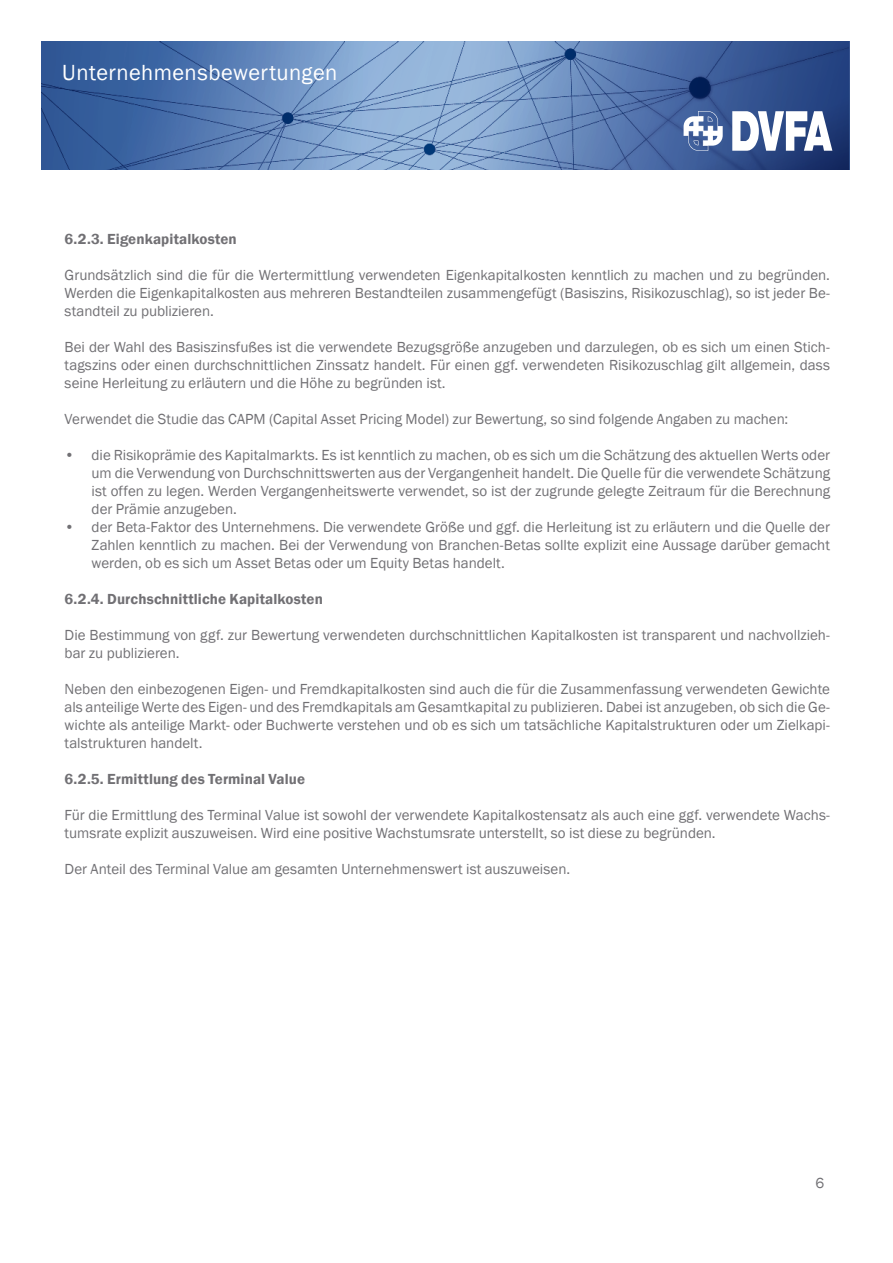
<style>
.page{position:relative;width:893px;height:1263px;background:#fff}
.page>*{position:absolute;margin:0;border:0;box-sizing:border-box;transform-origin:0 0}
.t1{font:22.5px "Franklin Gothic";letter-spacing:.02em;color:#fff}
.t2{font:15px/18px "Franklin Gothic";color:#717074;text-align:justify}
.t3{font:600 15px "Franklin Gothic";letter-spacing:.005em;color:#717074}
</style>
<div class="page">
<img style="left:41px;top:42px;width:808px;height:127px">
<svg style="left:732px;top:111px;width:100px;height:40px"></svg>
<svg style="left:684px;top:111px;width:39px;height:40px"></svg>
<h1 class="t1" style="left:62px;top:58px;width:277px">Unternehmensbewertungen</h1>
<p class="t3" style="left:65px;top:230px;width:174px">6.2.3. Eigenkapitalkosten</p>
<p class="t2" style="left:65px;top:267px;width:767px">Grundsätzlich sind die für die Wertermittlung verwendeten Eigenkapitalkosten kenntlich zu machen und zu begründen.<br>Werden die Eigenkapitalkosten aus mehreren Bestandteilen zusammengefügt (Basiszins, Risikozuschlag), so ist jeder Be&shy;standteil zu publizieren.</p>
<p class="t2" style="left:65px;top:339px;width:767px">Bei der Wahl des Basiszinsfußes ist die verwendete Bezugsgröße anzugeben und darzulegen, ob es sich um einen Stich&shy;tagszins oder einen durchschnittlichen Zinssatz handelt. Für einen ggf. verwendeten Risikozuschlag gilt allgemein, dass seine Herleitung zu erläutern und die Höhe zu begründen ist.</p>
<p class="t2" style="left:65px;top:411px;width:725px">Verwendet die Studie das CAPM (Capital Asset Pricing Model) zur Bewertung, so sind folgende Angaben zu machen:</p>
<p class="t2" style="left:92px;top:447px;width:740px;text-indent:-27px">• die Risikoprämie des Kapitalmarkts. Es ist kenntlich zu machen, ob es sich um die Schätzung des aktuellen Werts oder um die Verwendung von Durchschnittswerten aus der Vergangenheit handelt. Die Quelle für die verwendete Schätzung ist offen zu legen. Werden Vergangenheitswerte verwendet, so ist der zugrunde gelegte Zeitraum für die Berechnung der Prämie anzugeben.</p>
<p class="t2" style="left:92px;top:519px;width:740px;text-indent:-27px">• der Beta-Faktor des Unternehmens. Die verwendete Größe und ggf. die Herleitung ist zu erläutern und die Quelle der Zahlen kenntlich zu machen. Bei der Verwendung von Branchen-Betas sollte explizit eine Aussage darüber gemacht werden, ob es sich um Asset Betas oder um Equity Betas handelt.</p>
<p class="t3" style="left:65px;top:590px;width:260px">6.2.4. Durchschnittliche Kapitalkosten</p>
<p class="t2" style="left:65px;top:627px;width:767px">Die Bestimmung von ggf. zur Bewertung verwendeten durchschnittlichen Kapitalkosten ist transparent und nachvollzieh&shy;bar zu publizieren.</p>
<p class="t2" style="left:65px;top:681px;width:767px">Neben den einbezogenen Eigen- und Fremdkapitalkosten sind auch die für die Zusammenfassung verwendeten Gewichte als anteilige Werte des Eigen- und des Fremdkapitals am Gesamtkapital zu publizieren. Dabei ist anzugeben, ob sich die Ge&shy;wichte als anteilige Markt- oder Buchwerte verstehen und ob es sich um tatsächliche Kapitalstrukturen oder um Zielkapi&shy;talstrukturen handelt.</p>
<p class="t3" style="left:65px;top:770px;width:242px">6.2.5. Ermittlung des Terminal Value</p>
<p class="t2" style="left:65px;top:807px;width:767px">Für die Ermittlung des Terminal Value ist sowohl der verwendete Kapitalkostensatz als auch eine ggf. verwendete Wachs&shy;tumsrate explizit auszuweisen. Wird eine positive Wachstumsrate unterstellt, so ist diese zu begründen.</p>
<p class="t2" style="left:65px;top:861px;width:507px">Der Anteil des Terminal Value am gesamten Unternehmenswert ist auszuweisen.</p>
<p class="t2" style="left:815px;top:1174px;width:10px">6</p>
</div>
